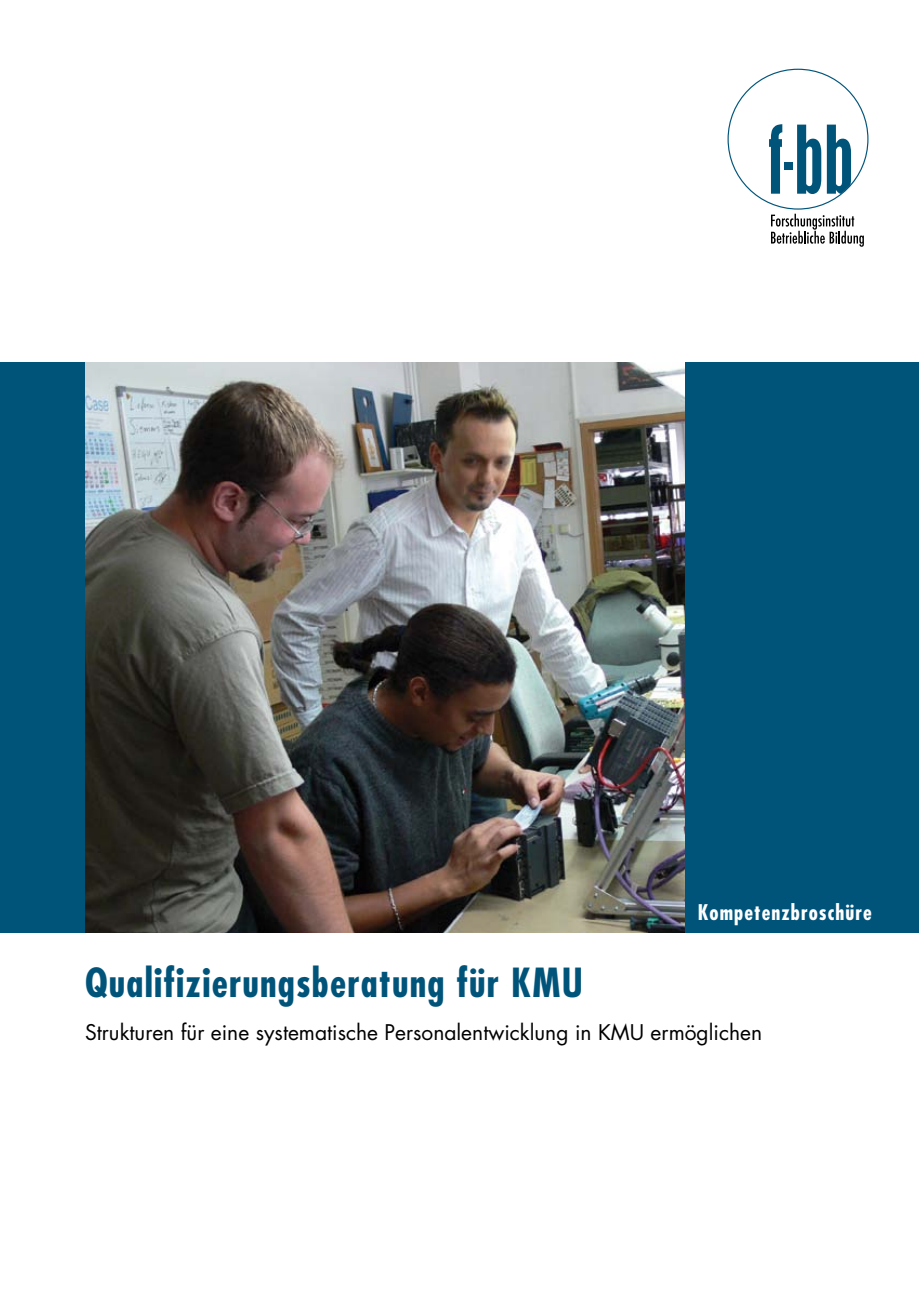
<style>
.page{position:relative;width:919px;height:1289px;background:#fff}
.page>*{position:absolute;margin:0;border:0;box-sizing:border-box;transform-origin:0 0}
.t1{font:700 condensed 39px "Futura";letter-spacing:.03em;color:#00547a}
.t2{font:21px "Futura";color:#000}
.t3{font:700 condensed 21px "Futura";letter-spacing:.05em;color:#fff}
</style>
<div class="page">
<svg style="left:769px;top:124px;width:13px;height:70px"></svg>
<div style="left:784px;top:163px;width:9px;height:7px;background:#00547a"></div>
<svg style="left:797px;top:125px;width:54px;height:69px"></svg>
<svg style="left:771px;top:214px;width:92px;height:33px"></svg>
<div style="left:0;top:362px;width:918px;height:570px;background:#00547a"></div>
<img style="left:85px;top:362px;width:600px;height:570px">
<p class="t3" style="left:697px;top:898px;width:175px">Kompetenzbroschüre</p>
<h1 class="t1" style="left:85px;top:957px;width:499px">Qualifizierungsberatung für KMU</h1>
<p class="t2" style="left:85px;top:1018px;width:678px">Strukturen für eine systematische Personalentwicklung in KMU ermöglichen</p>
</div>
